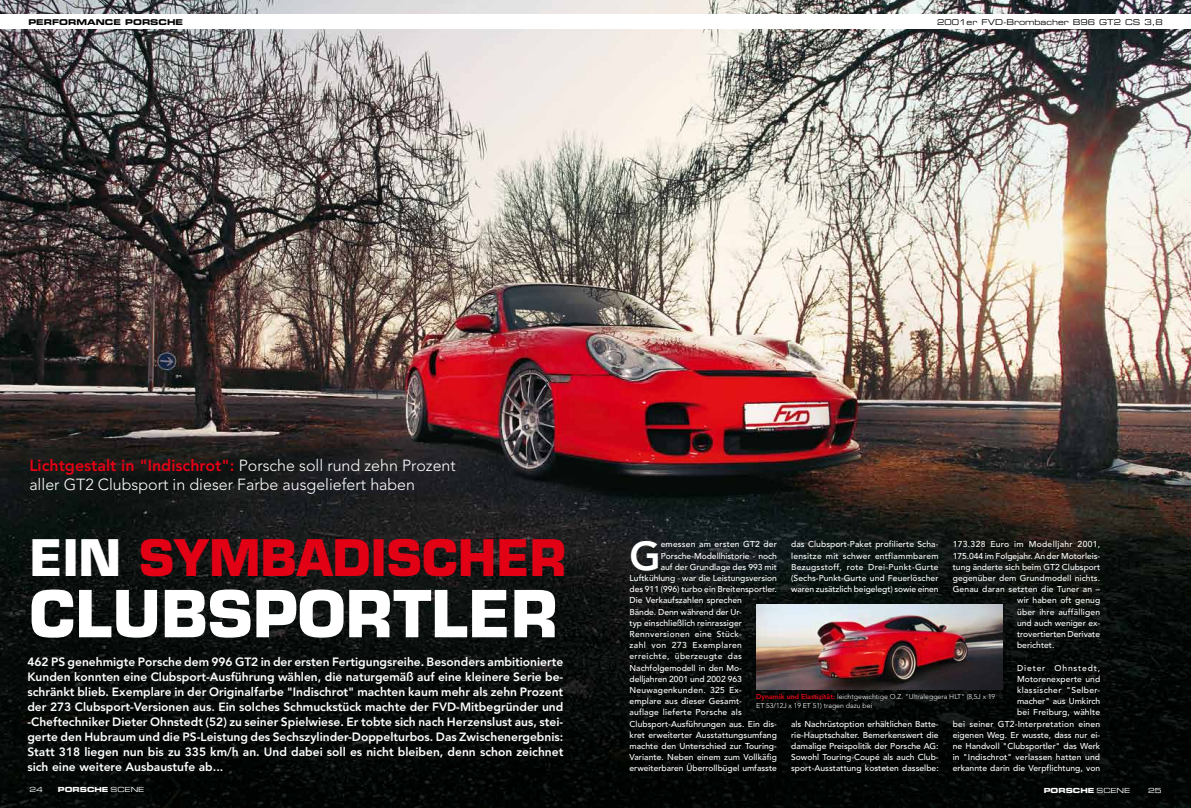
<style>
.page{position:relative;width:1191px;height:808px;background:#fff}
.page>*{position:absolute;margin:0;border:0;box-sizing:border-box;transform-origin:0 0}
.t1{font:700 63.1px "Eurostile";color:#fff}
.t2{font:700 49.1px "Eurostile";color:#e20015}
.t3{font:800 40.1px "Avenir";color:#fff}
.t4{font:300 16px/19px "Avenir";color:#fff}
.t5{font:800 12px/15px "Avenir";color:#fff;text-align:justify}
.t6{font:500 8.5px/11.2px "Avenir";letter-spacing:.005em;color:#fff;text-align:justify}
.t7{font:500 8.5px "Avenir";letter-spacing:.025em;color:#fff}
.t8{font:500 8.5px "Avenir";letter-spacing:.04em;color:#fff}
.t9{font:500 8.5px "Avenir";letter-spacing:.035em;color:#fff}
.t10{font:500 8.5px "Avenir";letter-spacing:.045em;color:#fff}
.t11{font:500 8.5px "Avenir";letter-spacing:.03em;color:#fff}
.t12{font:500 8.5px "Avenir";letter-spacing:.05em;color:#fff}
.t13{font:8px "Eurostile Extended Two";color:#000;scale:.95 1}
.t14{font:8px "Eurostile Bold Extended Two";color:#000}
.t15{font:300 7px/9px "Avenir";color:#fff}
.t16{font:7px "Eurostile Bold Extended Two";color:#fff}
.t17{font:7px "Eurostile Extended Two";color:#fff}
.s1{font-weight:800;color:#e20015}
.s2{color:#fff}
.s3{font-family:"Eurostile Extended Two"}
</style>
<div class="page">
<img style="left:0;top:0;width:1191px;height:808px">
<img style="left:756px;top:604px;width:247px;height:85px">
<div style="left:0;top:15px;width:1191px;height:14px;background:#fff"></div>
<p class="t14" style="left:28px;top:16px;width:85px">PERFOR MANCE</p>
<p class="t14" style="left:125px;top:16px;width:18px">PORSCHE</p>
<p class="t13" style="left:937px;top:16px;width:239px">2001er FVD-Brombacher B96 GT2 CS 3,8</p>
<h3 class="t4" style="left:29px;top:456px;width:428px"><span class="s1">Lichtgestalt in "Indischrot":</span> Porsche soll rund zehn Prozent aller GT2 Clubsport in dieser Farbe ausgeliefert haben</h3>
<h2 class="t2" style="left:29px;top:528px;width:538px"><span class="s2">EIN</span> SYMBADISCHER</h2>
<h1 class="t1" style="left:29px;top:575px;width:530px">CLUBSPORTLER</h1>
<p class="t5" style="left:27px;top:654px;width:537px">462 PS genehmigte Porsche dem 996 GT2 in der ersten Fertigungsreihe. Besonders ambitionierte Kunden konnten eine Clubsport-Ausführung wählen, die naturgemäß auf eine kleinere Serie be&shy;schränkt blieb. Exemplare in der Originalfarbe "Indischrot" machten kaum mehr als zehn Prozent der 273 Clubsport-Versionen aus. Ein solches Schmuckstück machte der FVD-Mitbegründer und -Cheftechniker Dieter Ohnstedt (52) zu seiner Spielwiese. Er tobte sich nach Herzenslust aus, stei&shy;gerte den Hubraum und die PS-Leistung des Sechszylinder-Doppelturbos. Das Zwischenergebnis:<br>Statt 318 liegen nun bis zu 335 km/h an. Und dabei soll es nicht bleiben, denn schon zeichnet sich eine weitere Ausbaustufe ab...</p>
<h3 class="t3" style="left:629px;top:532px;width:33px">G</h3>
<p class="t6" style="left:661px;top:539px;width:118px">emessen am ersten GT2 der</p>
<p class="t6" style="left:791px;top:539px;width:149px">das Clubsport-Paket profilierte Scha&shy;lensitze mit schwer entflammbarem Bezugsstoff, rote Drei-Punkt-Gurte (Sechs-Punkt-Gurte und Feuerlöscher waren zusätzlich beigelegt) sowie einen</p>
<p class="t8" style="left:952px;top:539px;width:149px">173.328 Euro im Modelljahr 2001,</p>
<p class="t6" style="left:952px;top:550px;width:149px">175.044 im Folgejahr. An der Motorleis-</p>
<p class="t6" style="left:952px;top:561px;width:149px">tung änderte sich beim GT2 Clubsport</p>
<p class="t6" style="left:952px;top:573px;width:149px">gegenüber dem Grundmodell nichts.</p>
<p class="t6" style="left:952px;top:584px;width:149px">Genau daran setzten die Tuner an –</p>
<p class="t6" style="left:1017px;top:595px;width:85px">wir haben oft genug</p>
<p class="t7" style="left:1017px;top:607px;width:85px">über ihre auffälligen</p>
<p class="t6" style="left:1017px;top:617px;width:85px">und auch weniger ex-</p>
<p class="t6" style="left:1017px;top:629px;width:85px">trovertierten Derivate</p>
<p class="t6" style="left:1017px;top:640px;width:39px">berichtet.</p>
<p class="t6" style="left:952px;top:662px;width:149px;text-align:right">Dieter Ohnstedt,<br>Motorenexperte und<br>klassischer "Selber-<br>macher" aus Umkirch<br>bei Freiburg, wählte<br>bei seiner GT2-Interpretation einen eigenen Weg. Er wusste, dass nur ei&shy;ne Handvoll "Clubsportler" das Werk in "Indischrot" verlassen hatten und erkannte darin die Verpflichtung, von</p>
<p class="t6" style="left:661px;top:550px;width:118px">Porsche-Modellhistorie - noch</p>
<p class="t6" style="left:661px;top:561px;width:118px">auf der Grundlage des 993 mit</p>
<p class="t6" style="left:629px;top:573px;width:149px">Luftkühlung - war die Leistungsversion</p>
<p class="t6" style="left:629px;top:584px;width:149px">des 911 (996) turbo ein Breitensportler.</p>
<p class="t6" style="left:629px;top:595px;width:114px">Die Verkaufszahlen sprechen</p>
<p class="t6" style="left:629px;top:606px;width:114px">Bände. Denn während der Ur-</p>
<p class="t6" style="left:629px;top:617px;width:114px">typ einschließlich reinrassiger</p>
<p class="t9" style="left:629px;top:629px;width:114px">Rennversionen eine Stück-</p>
<p class="t12" style="left:629px;top:640px;width:114px">zahl von 273 Exemplaren</p>
<p class="t10" style="left:629px;top:651px;width:114px">erreichte, überzeugte das</p>
<p class="t6" style="left:629px;top:662px;width:114px">Nachfolgemodell in den Mo-</p>
<p class="t6" style="left:629px;top:673px;width:114px">delljahren 2001 und 2002 963</p>
<p class="t11" style="left:629px;top:685px;width:114px">Neuwagenkunden. 325 Ex-</p>
<p class="t6" style="left:629px;top:696px;width:114px">emplare aus dieser Gesamt-</p>
<p class="t7" style="left:629px;top:707px;width:114px">auflage lieferte Porsche als</p>
<p class="t6" style="left:629px;top:718px;width:149px">Clubsport-Ausführungen aus. Ein dis-</p>
<p class="t6" style="left:629px;top:729px;width:149px">kret erweiterter Ausstattungsumfang</p>
<p class="t6" style="left:629px;top:741px;width:149px">machte den Unterschied zur Touring-</p>
<p class="t6" style="left:629px;top:752px;width:149px">Variante. Neben einem zum Vollkäfig</p>
<p class="t6" style="left:629px;top:763px;width:149px">erweiterbaren Überrollbügel umfasste</p>
<p class="t15" style="left:756px;top:692px;width:241px"><span class="s1">Dynamik und Elastizität:</span> leichtgewichtige O.Z. "Ultraleggera HLT" (8,5J x 19<br>ET 53/12J x 19 ET 51) tragen dazu bei</p>
<p class="t6" style="left:791px;top:718px;width:149px">als Nachrüstoption erhältlichen Batte&shy;rie-Hauptschalter. Bemerkenswert die damalige Preispolitik der Porsche AG:<br>Sowohl Touring-Coupé als auch Club&shy;sport-Ausstattung kosteten dasselbe:</p>
<p class="t17" style="left:29px;top:784px;width:15px">24</p>
<p class="t16" style="left:58px;top:784px;width:88px">PORSCHE <span class="s3">Scene</span></p>
<p class="t16" style="left:1043px;top:785px;width:88px">PORSCHE <span class="s3">Scene</span></p>
<p class="t17" style="left:1148px;top:785px;width:15px">25</p>
</div>
